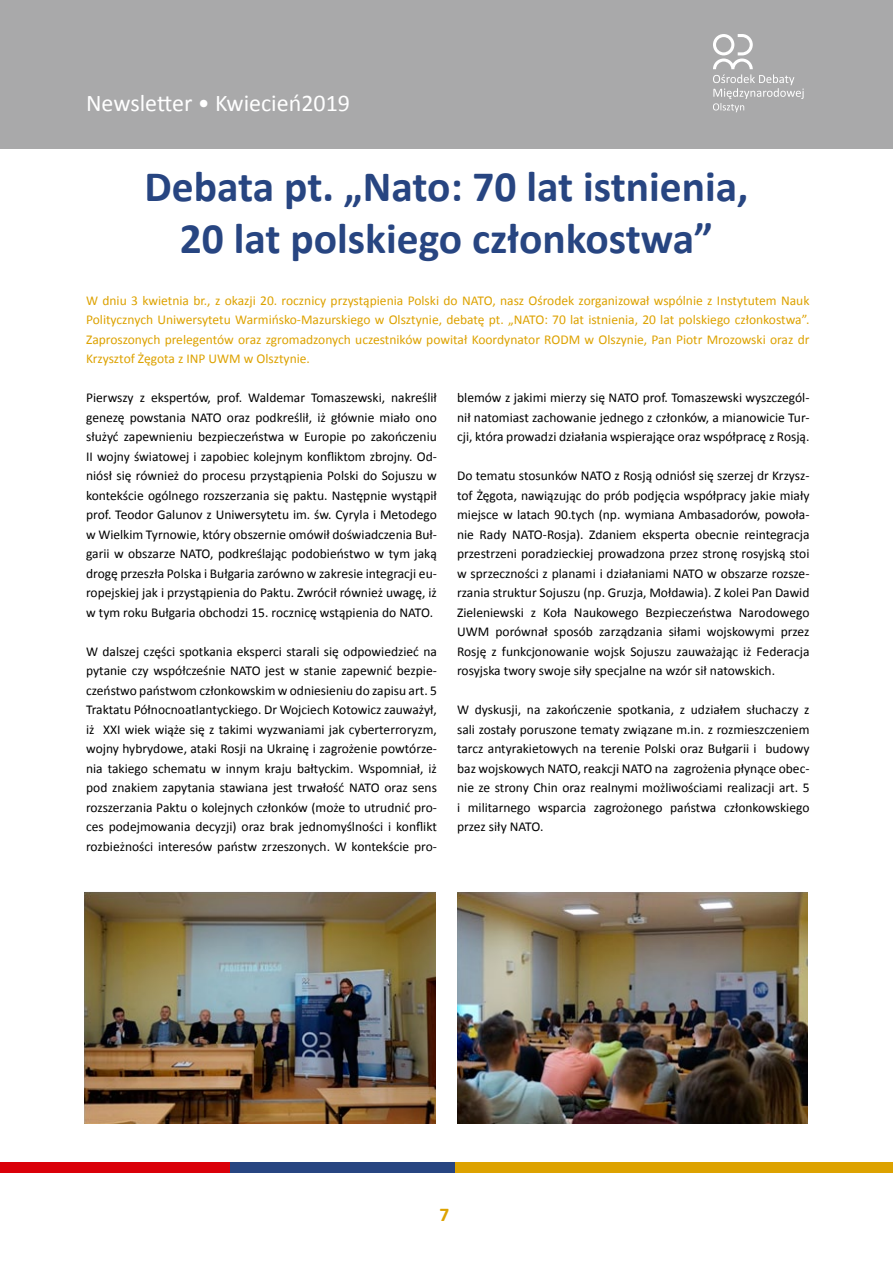
<style>
.page{position:relative;width:893px;height:1263px;background:#fff}
.page>*{position:absolute;margin:0;border:0;box-sizing:border-box;transform-origin:0 0}
.t1{font:700 43.5px/52.2px "Calibri";color:#274581;text-align:center}
.t2{font:24px "Calibri";color:#fff}
.t3{font:700 19.5px "Calibri";color:#dda200}
.t4{font:13.5px/19.5px "Calibri";color:#000;text-align:justify}
.t5{font:13.5px/19.5px "Calibri";color:#dda200;text-align:justify}
</style>
<div class="page">
<div style="left:0;top:0;width:893px;height:149px;background:#a9a9aa"></div>
<svg style="left:713px;top:34px;width:91px;height:78px"></svg>
<div style="left:455px;top:1162px;width:438px;height:10px;background:#dda200"></div>
<div style="left:230px;top:1162px;width:225px;height:10px;background:#274581"></div>
<div style="left:0;top:1162px;width:230px;height:10px;background:#da0009"></div>
<img style="left:85px;top:892px;width:350px;height:232px">
<img style="left:457px;top:892px;width:351px;height:232px">
<h2 class="t2" style="left:86px;top:88px;width:265px">Newsletter • Kwiecień2019</h2>
<h1 class="t1" style="left:145px;top:158px;width:605px">Debata pt. „Nato: 70 lat istnienia,<br>20 lat polskiego członkostwa”</h1>
<p class="t5" style="left:86px;top:290px;width:725px">W dniu 3 kwietnia br., z okazji 20. rocznicy przystąpienia Polski do NATO, nasz Ośrodek zorganizował wspólnie z I nstytutem Nauk Politycznych U niwersytetu Warmińsko-M azurskiego w Olsztynie, debatę pt. „NATO : 70 lat istnienia, 20 lat polskiego członkostwa”.<br>Zaproszonych prelegentów oraz zgromadzonych uczestników powitał Koordynator RODM</p>
<p class="t5" style="left:585px;top:329px;width:226px">w Olszynie, Pan Piotr M rozowski oraz dr</p>
<p class="t5" style="left:86px;top:348px;width:134px">Krzysztof Żęgota z I NP UWM</p>
<p class="t5" style="left:244px;top:348px;width:68px">w Olsztynie.</p>
<p class="t4" style="left:86px;top:387px;width:352px">Pierwszy z ekspertów, prof. Waldemar Tomaszewski, nakreślił genezę powstania NATO</p>
<p class="t4" style="left:86px;top:407px;width:352px;text-indent:141px">oraz podkreślił, iż głównie miało ono służyć zapewnieniu bezpieczeństwa w Europie po zakończeniu II wojny światowej i zapobiec kolejnym konfliktom zbrojny. Od&shy;niósł się również do procesu przystąpienia Polski do Sojuszu w kontekście ogólnego rozszerzania się paktu. Następnie wystąpił prof. Teodor Galunov z U niwersytetu im. św. Cyryla i M etodego w Wielkim Tyrnowie, który obszernie omówił doświadczenia Buł&shy;garii w obszarze NATO, podkreślając podobieństwo w tym jaką drogę przeszła Polska i Bułgaria zarówno w zakresie integracji eu&shy;ropejskiej jak i przystąpienia do Paktu. Zwrócił również uwagę, iż w tym roku Bułgaria obchodzi 15. rocznicę wstąpienia do NATO.</p>
<p class="t4" style="left:86px;top:641px;width:352px">W dalszej części spotkania eksperci starali się odpowiedzieć na pytanie czy współcześnie NATO</p>
<p class="t4" style="left:86px;top:660px;width:352px;text-indent:179px">jest w stanie zapewnić bezpie&shy;czeństwo państwom członkowskim w odniesieniu do zapisu art. 5<br>Traktatu Północnoatlantyckiego. Dr Wojciech Kotowicz zauważył, iż XXI wiek wiąże się z takimi wyzwaniami jak cyberterroryzm, wojny hybrydowe, ataki Rosji na U krainę i zagrożenie powtórze&shy;nia takiego schematu w innym kraju bałtyckim. Wspomniał, iż pod znakiem zapytania stawiana jest trwałość NATO</p>
<p class="t4" style="left:86px;top:777px;width:352px;text-indent:298px">oraz sens rozszerzania Paktu o kolejnych członków (może to utrudnić pro&shy;ces podejmowania decyzji) oraz brak jednomyślności i konflikt rozbieżności interesów państw zrzeszonych. W kontekście pro-</p>
<p class="t4" style="left:457px;top:387px;width:354px;text-indent:186px">prof. Tomaszewski wyszczegól&shy;nił natomiast zachowanie jednego z członków, a mianowicie Tur&shy;cji, która prowadzi działania wspierające oraz współpracę z Rosją.</p>
<p class="t4" style="left:457px;top:465px;width:141px">Do tematu stosunków NATO</p>
<p class="t4" style="left:457px;top:387px;width:169px">blemów z jakimi mierzy się NATO</p>
<p class="t4" style="left:457px;top:465px;width:354px;text-indent:157px">z Rosją odniósł się szerzej dr Krzysz&shy;tof Żęgota, nawiązując do prób podjęcia współpracy jakie miały miejsce w latach 90.tych (np. wymiana Ambasadorów, powoła&shy;nie Rady NATO-Rosja). Zdaniem eksperta obecnie reintegracja przestrzeni poradzieckiej prowadzona przez stronę rosyjską stoi w sprzeczności z planami i działaniami NATO</p>
<p class="t4" style="left:457px;top:563px;width:354px;text-indent:250px">w obszarze rozsze&shy;rzania struktur Sojuszu (np. Gruzja, Mołdawia). Z kolei Pan Dawid Zieleniewski z Koła Naukowego Bezpieczeństwa Narodowego UWM</p>
<p class="t4" style="left:457px;top:621px;width:354px;text-indent:38px">porównał sposób zarządzania siłami wojskowymi przez Rosję z funkcjonowanie wojsk Sojuszu zauważając iż Federacja rosyjska twory swoje siły specjalne na wzór sił natowskich.</p>
<p class="t4" style="left:457px;top:699px;width:354px">W dyskusji, na zakończenie spotkania, z udziałem słuchaczy z sali zostały poruszone tematy związane m.in. z rozmieszczeniem tarcz antyrakietowych na terenie Polski oraz Bułgarii i budowy baz wojskowych NATO, reakcji NATO</p>
<p class="t4" style="left:457px;top:758px;width:354px;text-indent:198px">na zagrożenia płynące obec&shy;nie ze strony Chin oraz realnymi możliwościami realizacji art. 5 i militarnego wsparcia zagrożonego państwa członkowskiego przez siły NATO.</p>
<h3 class="t3" style="left:439px;top:1203px;width:11px">7</h3>
</div>
